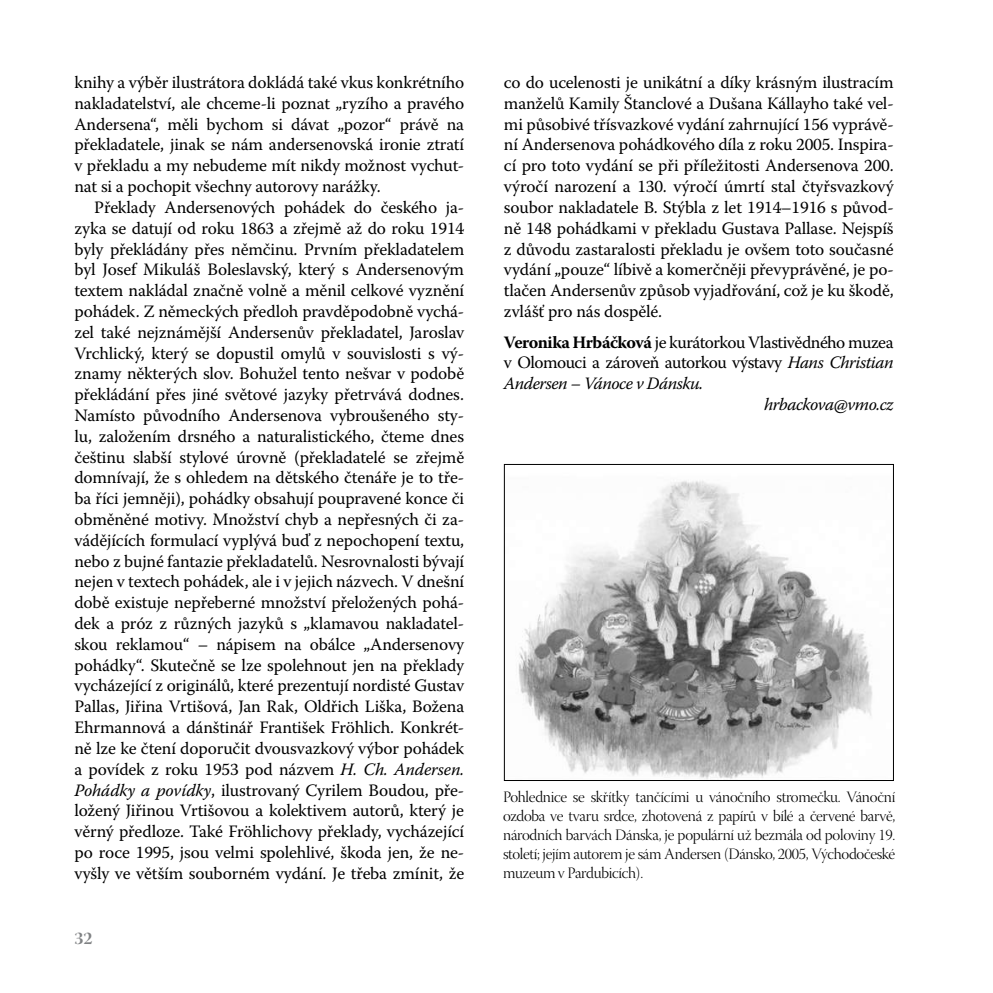
<style>
.page{position:relative;width:993px;height:993px;background:#fff}
.page>*{position:absolute;margin:0;border:0;box-sizing:border-box;transform-origin:0 0}
.t1{font:17.5px "Warnock Pro Bold Disp";color:#808284}
.t2{font:17.32px/20.8px "Warnock Pro";letter-spacing:-.01em;color:#000;text-align:justify}
.t3{font:17.32px "Warnock Pro";letter-spacing:-.03em;color:#000}
.t4{font:italic 17.32px "Warnock Pro";letter-spacing:-.03em;color:#000}
.t5{font:15.75px/18.9px "Warnock Pro Light Disp";letter-spacing:-.02em;color:#000;text-align:justify}
.s1{font-style:italic}
.s2{font-weight:700}
</style>
<div class="page">
<img style="left:518px;top:480px;width:355px;height:298px">
<div style="left:504px;top:464px;width:389px;height:316px;border:1px solid #000"></div>
<p class="t2" style="left:74px;top:72px;width:391px">knihy a výběr ilustrátora dokládá také vkus konkrétního nakladatelství, ale chceme-li poznat „ryzího a pravého Andersena“, měli bychom si dávat „pozor“ právě na překladatele, jinak se nám andersenovská ironie ztratí v překladu a my nebudeme mít nikdy možnost vychut&shy;nat si a pochopit všechny autorovy narážky.</p>
<p class="t2" style="left:74px;top:196px;width:391px;text-indent:20px">Překlady Andersenových pohádek do českého ja&shy;zyka se datují od roku 1863 a zřejmě až do roku 1914 byly překládány přes němčinu. Prvním překladatelem byl Josef Mikuláš Boleslavský, který s Andersenovým textem nakládal značně volně a měnil celkové vyznění pohádek. Z německých předloh pravděpodobně vychá&shy;zel také nejznámější Andersenův překladatel, Jaroslav Vrchlický, který se dopustil omylů v souvislosti s vý&shy;znamy některých slov. Bohužel tento nešvar v podobě překládání přes jiné světové jazyky přetrvává dodnes.<br>Namísto původního Andersenova vybroušeného sty&shy;lu, založením drsného a naturalistického, čteme dnes češtinu slabší stylové úrovně (překladatelé se zřejmě domnívají, že s ohledem na dětského čtenáře je to tře&shy;ba říci jemněji), pohádky obsahují poupravené konce či obměněné motivy. Množství chyb a nepřesných či za&shy;vádějících formulací vyplývá buď z nepochopení textu, nebo z bujné fantazie překladatelů. Nesrovnalosti bývají nejen v textech pohádek, ale i v jejich názvech. V dnešní době existuje nepřeberné množství přeložených pohá&shy;dek a próz z různých jazyků s „klamavou nakladatel&shy;skou reklamou“ – nápisem na obálce „Andersenovy pohádky“. Skutečně se lze spolehnout jen na překlady vycházející z originálů, které prezentují nordisté Gustav Pallas, Jiřina Vrtišová, Jan Rak, Oldřich Liška, Božena Ehrmannová a dánštinář František Fröhlich. Konkrét&shy;ně lze ke čtení doporučit dvousvazkový výbor pohádek a povídek z roku 1953 pod názvem <span class="s1">H. Ch. Andersen.<br>Pohádky a povídky</span>, ilustrovaný Cyrilem Boudou, pře&shy;ložený Jiřinou Vrtišovou a kolektivem autorů, který je věrný předloze. Také Fröhlichovy překlady, vycházející po roce 1995, jsou velmi spolehlivé, škoda jen, že ne&shy;vyšly ve větším souborném vydání. Je třeba zmínit, že</p>
<p class="t1" style="left:74px;top:927px;width:19px">32</p>
<p class="t2" style="left:503px;top:72px;width:391px">co do ucelenosti je unikátní a díky krásným ilustracím manželů Kamily Štanclové a Dušana Kállayho také vel&shy;mi působivé třísvazkové vydání zahrnující 156 vyprávě&shy;ní Andersenova pohádkového díla z roku 2005. Inspira&shy;cí pro toto vydání se při příležitosti Andersenova 200. výročí narození a 130. výročí úmrtí stal čtyřsvazkový soubor nakladatele B. Stýbla z let 1914–1916 s původ&shy;ně 148 pohádkami v překladu Gustava Pallase. Nejspíš z důvodu zastaralosti překladu je ovšem toto současné vydání „pouze“ líbivě a komerčněji převyprávěné, je po&shy;tlačen Andersenův způsob vyjadřování, což je ku škodě, zvlášť pro nás dospělé.</p>
<p class="t3" style="left:504px;top:331px;width:391px"><span class="s2">Veronika Hrbáčková</span> je kurátorkou Vlastivědného muzea</p>
<p class="t3" style="left:504px;top:352px;width:391px">v Olomouci a zároveň autorkou výstavy <span class="s1">Hans Christian</span></p>
<p class="t4" style="left:504px;top:373px;width:201px">Andersen – Vánoce v Dánsku.</p>
<p class="t4" style="left:764px;top:394px;width:131px">hrbackova@vmo.cz</p>
<p class="t5" style="left:503px;top:788px;width:393px">Pohlednice se skřítky tančícími u vánočního stromečku. Vánoční ozdoba ve tvaru srdce, zhotovená z papírů v bílé a červené barvě, národních barvách Dánska, je populární už bezmála od poloviny 19. století; jejím autorem je sám Andersen (Dánsko, 2005, Východočeské muzeum v Pardubicích).</p>
</div>
